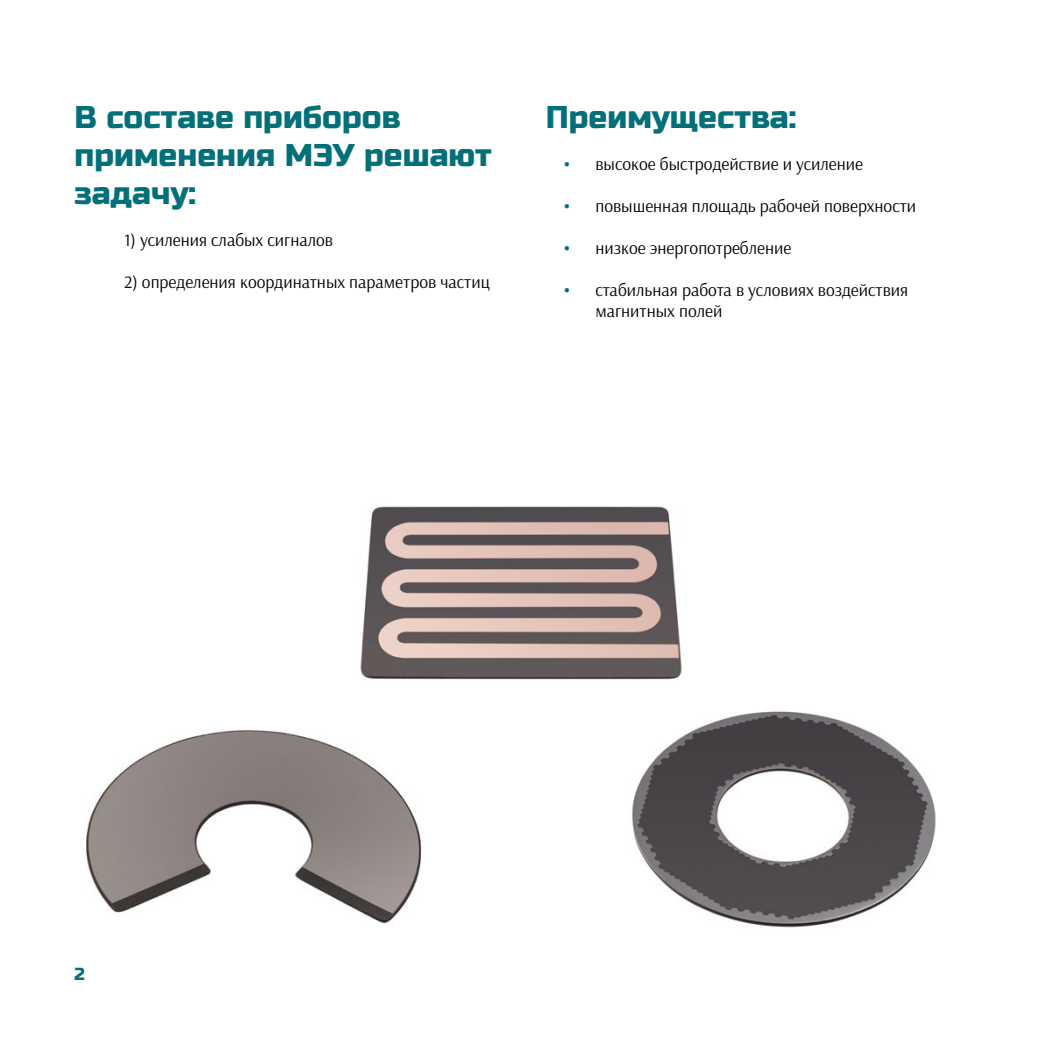
<style>
.page{position:relative;width:1042px;height:1042px;background:#fff}
.page>*{position:absolute;margin:0;border:0;box-sizing:border-box;transform-origin:0 0}
.t1{font:31.5px/37.8px "Russo One";color:#036f78}
.t2{font:17.5px/21px "Arsenal";color:#000}
.t3{font:17.5px "Russo One";color:#036f78}
.s1{font-weight:700;color:#036f78}
</style>
<div class="page">
<img style="left:86px;top:730px;width:336px;height:194px">
<img style="left:632px;top:711px;width:304px;height:217px">
<img style="left:360px;top:506px;width:322px;height:174px">
<h1 class="t1" style="left:74px;top:99px;width:419px">В составе приборов применения МЭУ решают задачу:</h1>
<p class="t2" style="left:124px;top:230px;width:210px">1) усиления слабых сигналов</p>
<p class="t2" style="left:124px;top:272px;width:367px">2) определения координатных параметров частиц</p>
<h1 class="t1" style="left:546px;top:99px;width:252px">Преимущества:</h1>
<p class="t2" style="left:564px;top:154px;width:301px"><span class="s1">•</span> высокое быстродействие и усиление</p>
<p class="t2" style="left:564px;top:196px;width:354px"><span class="s1">•</span> повышенная площадь рабочей поверхности</p>
<p class="t2" style="left:564px;top:238px;width:229px"><span class="s1">•</span> низкое энергопотребление</p>
<p class="t2" style="left:595px;top:280px;width:314px;text-indent:-32px"><span class="s1">•</span> стабильная работа в условиях воздействия магнитных полей</p>
<p class="t3" style="left:74px;top:963px;width:12px">2</p>
</div>
